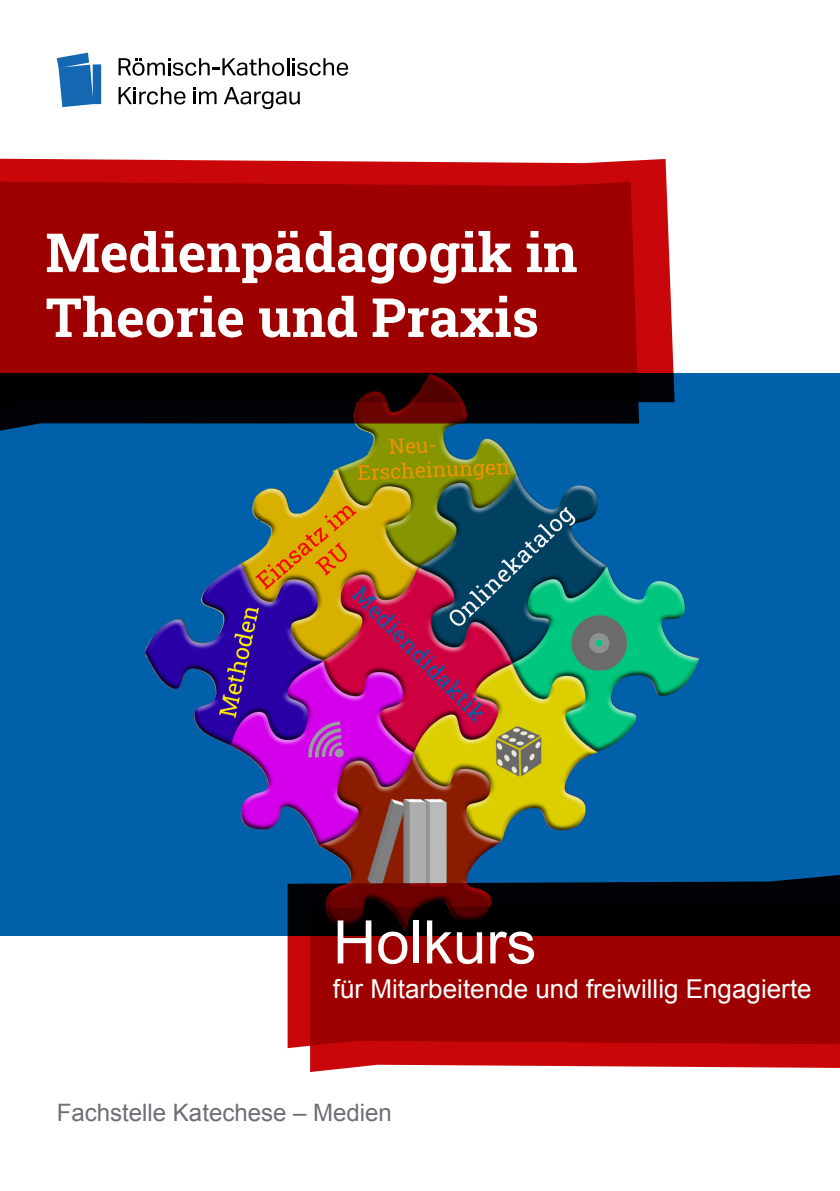
<style>
.page{position:relative;width:840px;height:1191px;background:#fff}
.page>*{position:absolute;margin:0;border:0;box-sizing:border-box;transform-origin:0 0}
.t1{font:60px "Arial";color:#fff}
.t2{font:700 54px/64.8px "Roboto Slab";color:#fff}
.t3{font:26px "Arial";color:#fff}
.t4{font:24px "Arial";color:#6c6f74}
</style>
<div class="page">
<img style="left:0;top:373px;width:839px;height:562px">
<svg style="left:118px;top:58px;width:230px;height:18px"></svg>
<svg style="left:118px;top:87px;width:67px;height:18px"></svg>
<svg style="left:193px;top:87px;width:23px;height:17px"></svg>
<svg style="left:223px;top:87px;width:76px;height:22px"></svg>
<svg style="left:57px;top:53px;width:44px;height:54px"></svg>
<svg style="left:287px;top:873px;width:552px;height:175px;background:#372032"></svg>
<svg style="left:310px;top:897px;width:529px;height:175px;background:#860809"></svg>
<svg style="left:0;top:158px;width:674px;height:256px;background:#c3262a"></svg>
<svg style="left:0;top:181px;width:638px;height:254px;background:#7b0407"></svg>
<h2 class="t2" style="left:45px;top:219px;width:533px">Medienpädagogik in<br>Theorie und Praxis</h2>
<h1 class="t1" style="left:333px;top:903px;width:205px">Holkurs</h1>
<p class="t3" style="left:333px;top:972px;width:480px">für Mitarbeitende und freiwillig Engagierte</p>
<p class="t4" style="left:57px;top:1096px;width:336px">Fachstelle Katechese – Medien</p>
</div>
